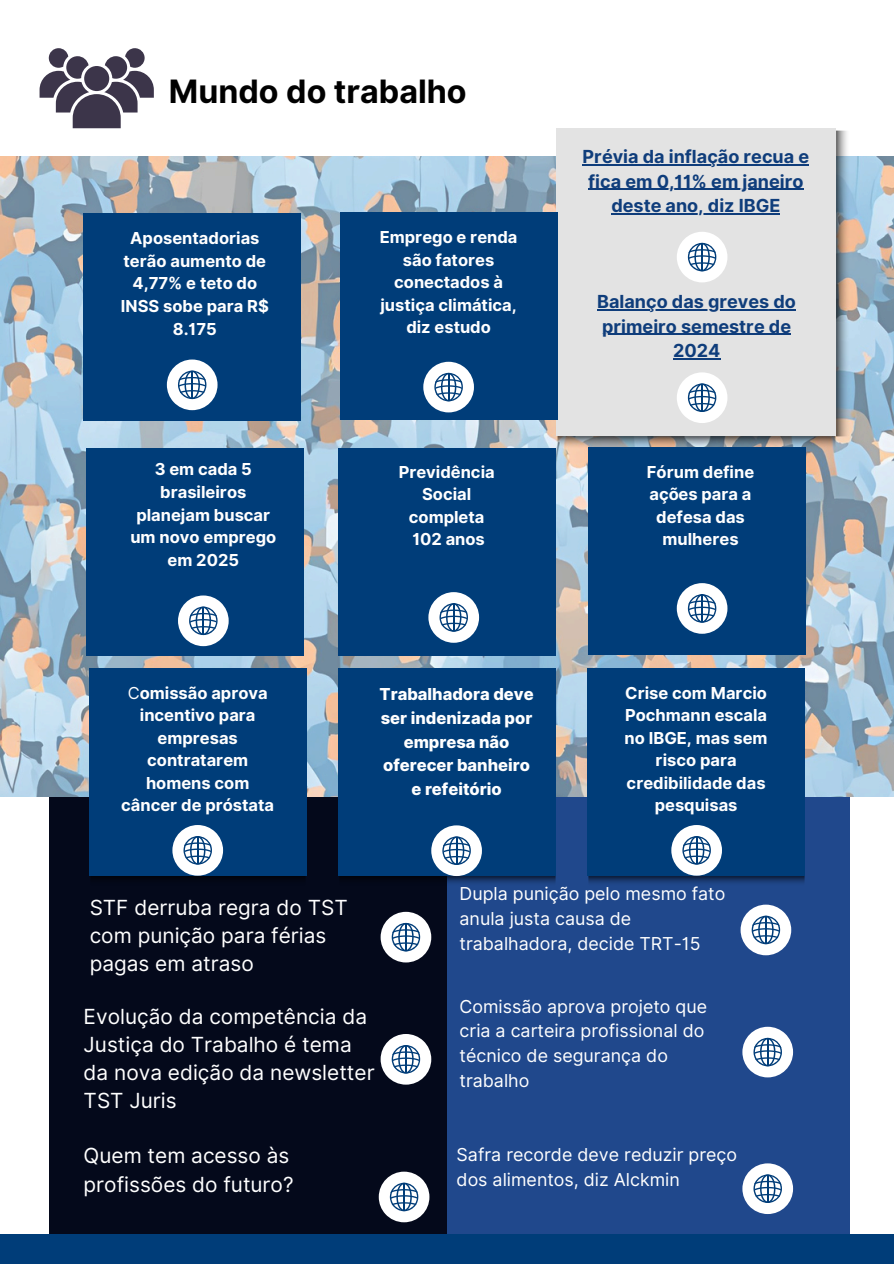
<style>
.page{position:relative;width:894px;height:1264px;background:#fff}
.page>*{position:absolute;margin:0;border:0;box-sizing:border-box;transform-origin:0 0}
.t1{font:700 32.25px "Inter";color:#000}
.t2{font:20.85px/28.2px "Inter";color:#fff}
.t3{font:700 18px/24.8px "Inter";color:#0f3d7b;text-align:center}
.t4{font:17.85px/24.8px "Inter";color:#fff}
.t5{font:700 16.5px/22.5px "Inter";color:#fff;text-align:center}
.t6{font:800 16.5px/23.7px "Inter";color:#fff;text-align:center}
.s1{font-weight:400}
</style>
<div class="page">
<img style="left:0;top:156px;width:893px;height:640px">
<div style="left:556px;top:128px;width:279px;height:308px;background:#e3e3e3"></div>
<div style="left:49px;top:796px;width:397px;height:438px;background:#04091b"></div>
<div style="left:446px;top:796px;width:402px;height:437px;background:#20488c"></div>
<div style="left:89px;top:668px;width:217px;height:208px;background:#003d79"></div>
<div style="left:338px;top:668px;width:217px;height:208px;background:#003d79"></div>
<div style="left:587px;top:668px;width:217px;height:208px;background:#003d79"></div>
<img style="left:340px;top:876px;width:215px;height:18px">
<img style="left:557px;top:437px;width:278px;height:23px">
<img style="left:836px;top:130px;width:25px;height:306px">
<div style="left:0;top:1234px;width:893px;height:29px;background:#003d79"></div>
<svg style="left:172px;top:825px;width:51px;height:50px"></svg>
<div style="left:588px;top:447px;width:216px;height:208px;background:#003d79"></div>
<div style="left:340px;top:212px;width:217px;height:208px;background:#003d79"></div>
<div style="left:84px;top:213px;width:216px;height:207px;background:#003d79"></div>
<div style="left:338px;top:448px;width:217px;height:207px;background:#003d79"></div>
<div style="left:86px;top:448px;width:217px;height:207px;background:#003d79"></div>
<svg style="left:431px;top:825px;width:51px;height:51px"></svg>
<svg style="left:423px;top:362px;width:51px;height:50px"></svg>
<svg style="left:677px;top:232px;width:50px;height:50px"></svg>
<svg style="left:676px;top:583px;width:51px;height:50px"></svg>
<svg style="left:671px;top:825px;width:50px;height:50px"></svg>
<hr style="left:695px;top:836px;width:2px;height:28px;background:#003d79">
<svg style="left:428px;top:592px;width:51px;height:50px"></svg>
<svg style="left:178px;top:595px;width:50px;height:51px"></svg>
<hr style="left:202px;top:607px;width:2px;height:27px;background:#003d79">
<svg style="left:40px;top:48px;width:114px;height:80px"></svg>
<svg style="left:167px;top:359px;width:50px;height:51px"></svg>
<hr style="left:191px;top:371px;width:2px;height:27px;background:#003d79">
<svg style="left:677px;top:372px;width:50px;height:51px"></svg>
<svg style="left:380px;top:911px;width:51px;height:51px"></svg>
<svg style="left:380px;top:1034px;width:51px;height:50px"></svg>
<svg style="left:378px;top:1171px;width:51px;height:51px"></svg>
<svg style="left:740px;top:904px;width:51px;height:51px"></svg>
<svg style="left:742px;top:1026px;width:50px;height:51px"></svg>
<hr style="left:766px;top:1038px;width:2px;height:27px;background:#003d79">
<svg style="left:742px;top:1163px;width:50px;height:50px"></svg>
<hr style="left:766px;top:1175px;width:2px;height:27px;background:#003d79">
<hr style="left:597px;top:309px;width:198px;height:1px;background:#0f3d7b">
<hr style="left:602px;top:334px;width:188px;height:1px;background:#0f3d7b">
<hr style="left:672px;top:358px;width:48px;height:1px;background:#0f3d7b">
<hr style="left:582px;top:164px;width:227px;height:1px;background:#0f3d7b">
<hr style="left:588px;top:189px;width:215px;height:1px;background:#0f3d7b">
<hr style="left:611px;top:213px;width:169px;height:2px;background:#0f3d7b">
<p class="t1" style="left:169px;top:72px;width:299px">Mundo do trabalho</p>
<h3 class="t5" style="left:121px;top:226px;width:149px">Aposentadorias terão aumento de<br>4,77% e teto do<br>INSS sobe para R$<br>8.175</h3>
<p class="t5" style="left:379px;top:226px;width:139px">Emprego e renda são fatores conectados à justiça climática, diz estudo</p>
<h3 class="t3" style="left:582px;top:144px;width:228px">Prévia da inflação recua e</h3>
<p class="t3" style="left:588px;top:169px;width:217px">fica em 0,11% em janeiro</p>
<p class="t3" style="left:611px;top:193px;width:170px">deste ano, diz IBGE</p>
<p class="t3" style="left:597px;top:289px;width:200px">Balanço das greves do</p>
<p class="t3" style="left:602px;top:314px;width:190px">primeiro semestre de<br>2024</p>
<p class="t5" style="left:130px;top:458px;width:147px">3 em cada 5 brasileiros planejam buscar um novo emprego em 2025</p>
<h3 class="t5" style="left:646px;top:460px;width:109px">Fórum define ações para a defesa das mulheres</h3>
<h1 class="t5" style="left:398px;top:460px;width:97px">Previdência<br>Social completa<br>102 anos</h1>
<h3 class="t5" style="left:121px;top:681px;width:154px"><span class="s1">C</span>omissão aprova incentivo para empresas contratarem homens com câncer de próstata</h3>
<p class="t2" style="left:90px;top:893px;width:259px">STF derruba regra do TST com punição para férias pagas em atraso</p>
<p class="t6" style="left:379px;top:682px;width:155px">Trabalhadora deve ser indenizada por empresa não oferecer banheiro e refeitório</p>
<h3 class="t5" style="left:624px;top:681px;width:144px">Crise com Marcio<br>Pochmann escala no IBGE, mas sem risco para credibilidade das pesquisas</h3>
<p class="t4" style="left:459px;top:881px;width:267px">Dupla punição pelo mesmo fato anula justa causa de trabalhadora, decide TRT-15</p>
<p class="t2" style="left:84px;top:1002px;width:292px">Evolução da competência da<br>Justiça do Trabalho é tema da nova edição da newsletter<br>TST Juris</p>
<h3 class="t2" style="left:84px;top:1141px;width:211px">Quem tem acesso às profissões do futuro?</h3>
<p class="t4" style="left:459px;top:993px;width:249px">Comissão aprova projeto que cria a carteira profissional do técnico de segurança do trabalho</p>
<h3 class="t4" style="left:456px;top:1142px;width:282px">Safra recorde deve reduzir preço dos alimentos, diz Alckmin</h3>
</div>
